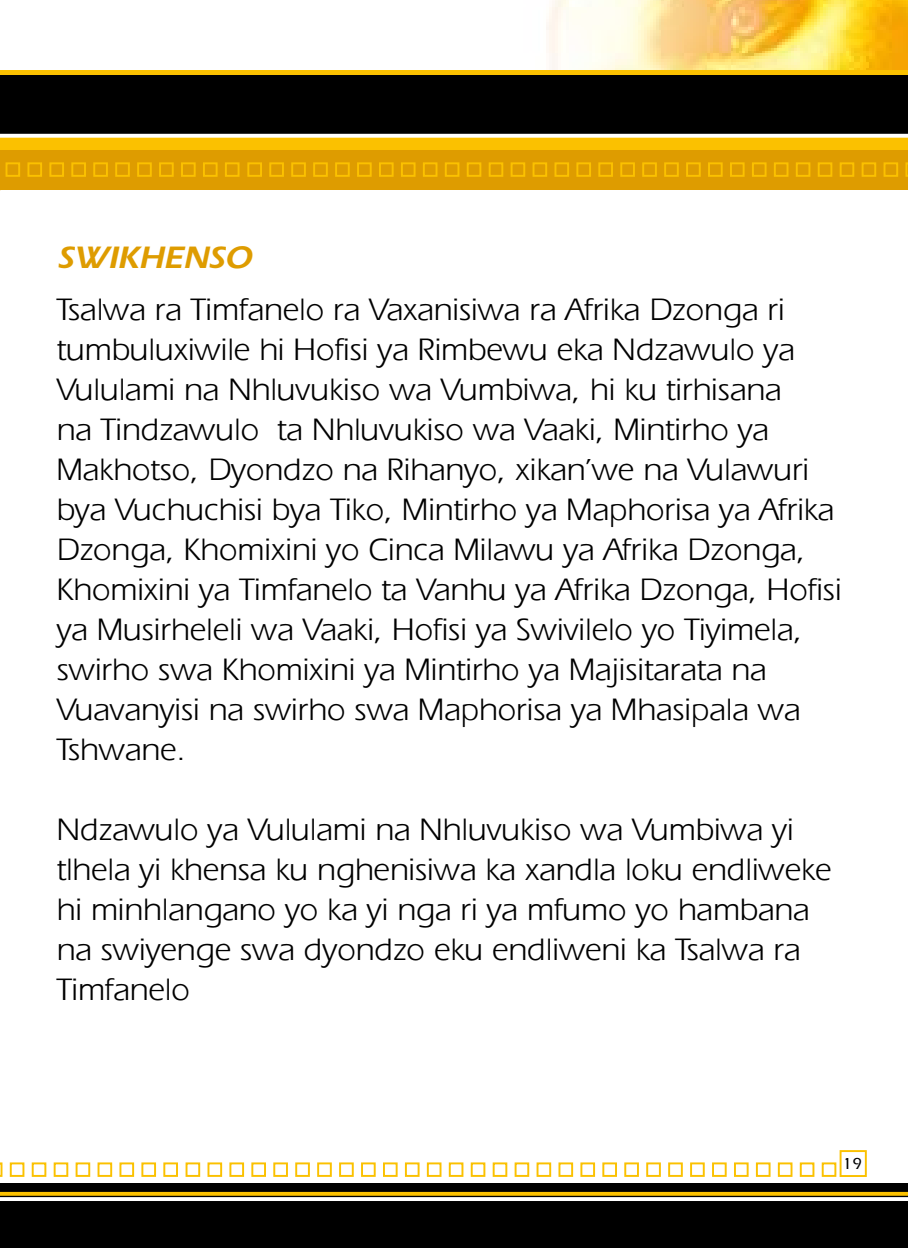
<style>
.page{position:relative;width:908px;height:1248px;background:#fff}
.page>*{position:absolute;margin:0;border:0;box-sizing:border-box;transform-origin:0 0}
.t1{font:32px/40px "Ergoe";color:#000}
.t2{font:italic 700 32px "Ergoe";color:#de9c00}
.t3{font:500 16.4px "Ergoe";color:#000}
</style>
<div class="page">
<img style="left:546px;top:0;width:361px;height:70px">
<div style="left:0;top:136px;width:907px;height:54px;background:#de9c00"></div>
<div style="left:0;top:70px;width:907px;height:80px;background:#fbc100"></div>
<div style="left:0;top:75px;width:907px;height:61px;background:#000"></div>
<div style="left:6px;top:162px;width:14px;height:15px;border:2px solid #fbc100"></div>
<div style="left:27px;top:162px;width:15px;height:15px;border:2px solid #fbc100"></div>
<div style="left:49px;top:162px;width:15px;height:15px;border:2px solid #fbc100"></div>
<div style="left:71px;top:162px;width:15px;height:15px;border:2px solid #fbc100"></div>
<div style="left:93px;top:162px;width:15px;height:15px;border:2px solid #fbc100"></div>
<div style="left:115px;top:162px;width:15px;height:15px;border:2px solid #fbc100"></div>
<div style="left:137px;top:162px;width:15px;height:15px;border:2px solid #fbc100"></div>
<div style="left:159px;top:162px;width:15px;height:15px;border:2px solid #fbc100"></div>
<div style="left:181px;top:162px;width:14px;height:15px;border:2px solid #fbc100"></div>
<div style="left:203px;top:162px;width:14px;height:15px;border:2px solid #fbc100"></div>
<div style="left:225px;top:162px;width:14px;height:15px;border:2px solid #fbc100"></div>
<svg style="left:0;top:134px;width:907px;height:4px;background:#fefaea"></svg>
<div style="left:0;top:1183px;width:907px;height:64px;background:#000"></div>
<svg style="left:0;top:1191px;width:907px;height:4px;background:#c29500"></svg>
<svg style="left:0;top:1197px;width:907px;height:3px;background:#f4f4f4"></svg>
<svg style="left:0;top:1162px;width:2px;height:14px"></svg>
<div style="left:10px;top:1162px;width:14px;height:14px;border:2px solid #fbc100"></div>
<div style="left:32px;top:1162px;width:14px;height:14px;border:2px solid #fbc100"></div>
<div style="left:54px;top:1162px;width:14px;height:14px;border:2px solid #fbc100"></div>
<div style="left:76px;top:1162px;width:14px;height:14px;border:2px solid #fbc100"></div>
<div style="left:97px;top:1162px;width:15px;height:14px;border:2px solid #fbc100"></div>
<div style="left:119px;top:1162px;width:15px;height:14px;border:2px solid #fbc100"></div>
<div style="left:141px;top:1162px;width:15px;height:14px;border:2px solid #fbc100"></div>
<div style="left:163px;top:1162px;width:15px;height:14px;border:2px solid #fbc100"></div>
<div style="left:247px;top:162px;width:15px;height:15px;border:2px solid #fbc100"></div>
<div style="left:269px;top:162px;width:15px;height:15px;border:2px solid #fbc100"></div>
<div style="left:291px;top:162px;width:15px;height:15px;border:2px solid #fbc100"></div>
<div style="left:313px;top:162px;width:14px;height:15px;border:2px solid #fbc100"></div>
<div style="left:335px;top:162px;width:14px;height:15px;border:2px solid #fbc100"></div>
<div style="left:357px;top:162px;width:14px;height:15px;border:2px solid #fbc100"></div>
<div style="left:379px;top:162px;width:14px;height:15px;border:2px solid #fbc100"></div>
<div style="left:401px;top:162px;width:14px;height:15px;border:2px solid #fbc100"></div>
<div style="left:422px;top:162px;width:15px;height:15px;border:2px solid #fbc100"></div>
<div style="left:444px;top:162px;width:15px;height:15px;border:2px solid #fbc100"></div>
<div style="left:466px;top:162px;width:15px;height:15px;border:2px solid #fbc100"></div>
<div style="left:488px;top:162px;width:15px;height:15px;border:2px solid #fbc100"></div>
<div style="left:510px;top:162px;width:15px;height:15px;border:2px solid #fbc100"></div>
<div style="left:532px;top:162px;width:15px;height:15px;border:2px solid #fbc100"></div>
<div style="left:554px;top:162px;width:15px;height:15px;border:2px solid #fbc100"></div>
<div style="left:576px;top:162px;width:14px;height:15px;border:2px solid #fbc100"></div>
<div style="left:598px;top:162px;width:14px;height:15px;border:2px solid #fbc100"></div>
<div style="left:620px;top:162px;width:14px;height:15px;border:2px solid #fbc100"></div>
<div style="left:642px;top:162px;width:14px;height:15px;border:2px solid #fbc100"></div>
<div style="left:664px;top:162px;width:14px;height:15px;border:2px solid #fbc100"></div>
<div style="left:685px;top:162px;width:15px;height:15px;border:2px solid #fbc100"></div>
<div style="left:707px;top:162px;width:15px;height:15px;border:2px solid #fbc100"></div>
<div style="left:729px;top:162px;width:15px;height:15px;border:2px solid #fbc100"></div>
<div style="left:751px;top:162px;width:15px;height:15px;border:2px solid #fbc100"></div>
<div style="left:773px;top:162px;width:15px;height:15px;border:2px solid #fbc100"></div>
<div style="left:795px;top:162px;width:15px;height:15px;border:2px solid #fbc100"></div>
<div style="left:817px;top:162px;width:15px;height:15px;border:2px solid #fbc100"></div>
<div style="left:839px;top:162px;width:14px;height:15px;border:2px solid #fbc100"></div>
<div style="left:861px;top:162px;width:14px;height:15px;border:2px solid #fbc100"></div>
<div style="left:883px;top:162px;width:14px;height:15px;border:2px solid #fbc100"></div>
<svg style="left:905px;top:162px;width:2px;height:15px"></svg>
<div style="left:185px;top:1162px;width:15px;height:14px;border:2px solid #fbc100"></div>
<div style="left:207px;top:1162px;width:15px;height:14px;border:2px solid #fbc100"></div>
<div style="left:229px;top:1162px;width:15px;height:14px;border:2px solid #fbc100"></div>
<div style="left:251px;top:1162px;width:15px;height:14px;border:2px solid #fbc100"></div>
<div style="left:273px;top:1162px;width:15px;height:14px;border:2px solid #fbc100"></div>
<div style="left:295px;top:1162px;width:15px;height:14px;border:2px solid #fbc100"></div>
<div style="left:317px;top:1162px;width:14px;height:14px;border:2px solid #fbc100"></div>
<div style="left:339px;top:1162px;width:14px;height:14px;border:2px solid #fbc100"></div>
<div style="left:361px;top:1162px;width:14px;height:14px;border:2px solid #fbc100"></div>
<div style="left:383px;top:1162px;width:14px;height:14px;border:2px solid #fbc100"></div>
<div style="left:405px;top:1162px;width:14px;height:14px;border:2px solid #fbc100"></div>
<div style="left:426px;top:1162px;width:15px;height:14px;border:2px solid #fbc100"></div>
<div style="left:448px;top:1162px;width:15px;height:14px;border:2px solid #fbc100"></div>
<div style="left:470px;top:1162px;width:15px;height:14px;border:2px solid #fbc100"></div>
<div style="left:492px;top:1162px;width:15px;height:14px;border:2px solid #fbc100"></div>
<div style="left:514px;top:1162px;width:15px;height:14px;border:2px solid #fbc100"></div>
<div style="left:536px;top:1162px;width:15px;height:14px;border:2px solid #fbc100"></div>
<div style="left:558px;top:1162px;width:15px;height:14px;border:2px solid #fbc100"></div>
<div style="left:580px;top:1162px;width:14px;height:14px;border:2px solid #fbc100"></div>
<div style="left:602px;top:1162px;width:14px;height:14px;border:2px solid #fbc100"></div>
<div style="left:624px;top:1162px;width:14px;height:14px;border:2px solid #fbc100"></div>
<div style="left:646px;top:1162px;width:14px;height:14px;border:2px solid #fbc100"></div>
<div style="left:668px;top:1162px;width:14px;height:14px;border:2px solid #fbc100"></div>
<div style="left:689px;top:1162px;width:15px;height:14px;border:2px solid #fbc100"></div>
<div style="left:711px;top:1162px;width:15px;height:14px;border:2px solid #fbc100"></div>
<div style="left:733px;top:1162px;width:15px;height:14px;border:2px solid #fbc100"></div>
<div style="left:755px;top:1162px;width:15px;height:14px;border:2px solid #fbc100"></div>
<div style="left:777px;top:1162px;width:15px;height:14px;border:2px solid #fbc100"></div>
<div style="left:799px;top:1162px;width:15px;height:14px;border:2px solid #fbc100"></div>
<div style="left:821px;top:1162px;width:15px;height:14px;border:2px solid #fbc100"></div>
<div style="left:839px;top:1149px;width:27px;height:27px;background:#fff;border:2px solid #fbc100"></div>
<p class="t2" style="left:57px;top:239px;width:196px">SWIKHENSO</p>
<p class="t1" style="left:57px;top:290px;width:786px">Tsalwa ra Timfanelo ra Vaxanisiwa ra Afrika Dzonga ri tumbuluxiwile hi Hofisi ya Rimbewu eka Ndzawulo ya Vululami na Nhluvukiso wa Vumbiwa, hi ku tirhisana<br>na Tindzawulo ta Nhluvukiso wa Vaaki, Mintirho ya Makhotso, Dyondzo na Rihanyo, xikan’we na Vulawuri bya Vuchuchisi bya Tiko, Mintirho ya Maphorisa ya Afrika Dzonga, Khomixini yo Cinca Milawu ya Afrika Dzonga, Khomixini ya Timfanelo ta Vanhu ya Afrika Dzonga, Hofisi ya Musirheleli wa Vaaki, Hofisi ya Swivilelo yo Tiyimela, swirho swa Khomixini ya Mintirho ya Majisitarata na Vuavanyisi na swirho swa Maphorisa ya Mhasipala wa Tshwane.</p>
<p class="t1" style="left:57px;top:810px;width:776px">Ndzawulo ya Vululami na Nhluvukiso wa Vumbiwa yi tlhela yi khensa ku nghenisiwa ka xandla loku endliweke hi minhlangano yo ka yi nga ri ya mfumo yo hambana na swiyenge swa dyondzo eku endliweni ka Tsalwa ra Timfanelo</p>
<p class="t3" style="left:842px;top:1154px;width:21px">19</p>
</div>
